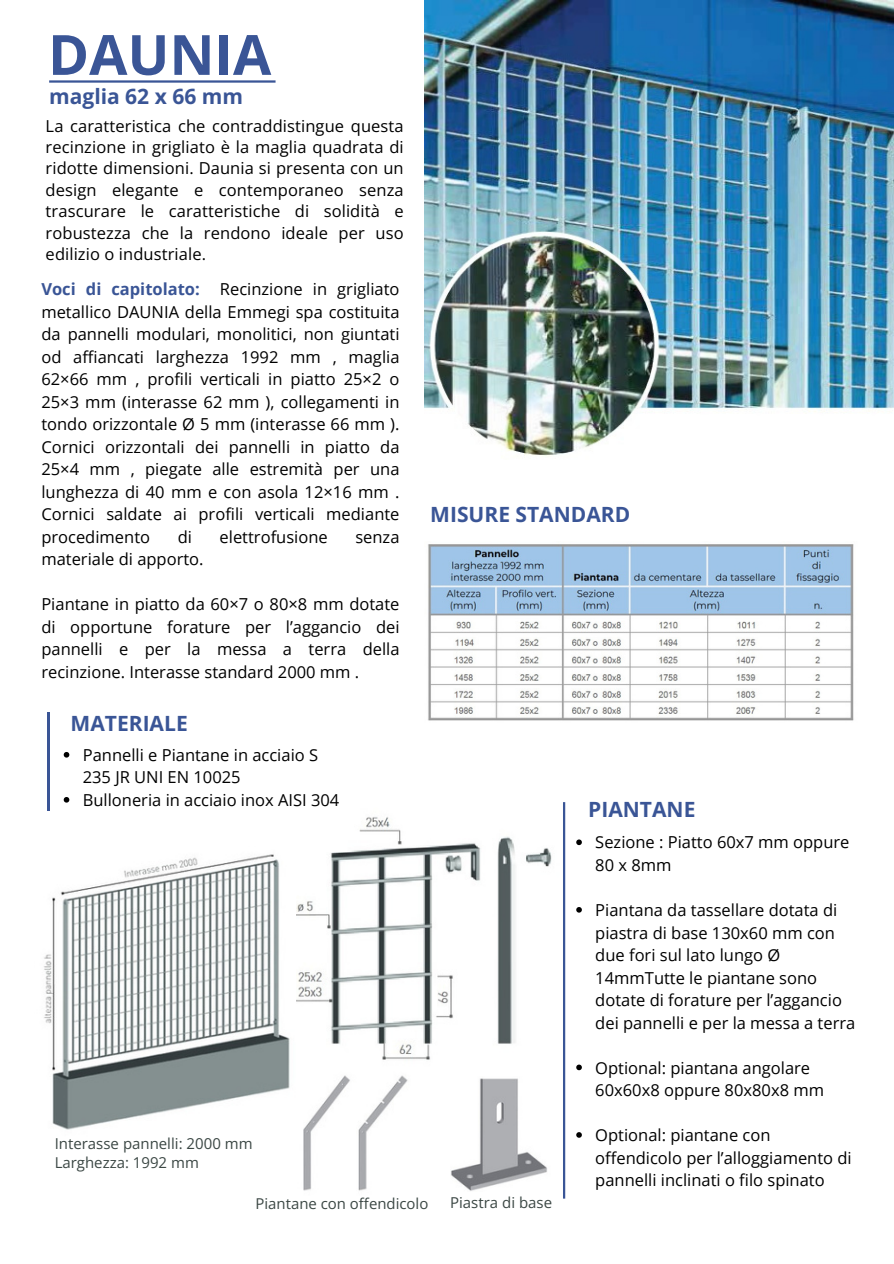
<style>
.page{position:relative;width:894px;height:1264px;background:#fff}
.page>*{position:absolute;margin:0;border:0;box-sizing:border-box;transform-origin:0 0}
.t1{font:700 55.5px "Open Sans";color:#3a5596}
.t2{font:700 21px "Open Sans";color:#3a5596}
.t3{font:16.5px/22.5px "Open Sans";color:#000}
.t4{font:15px/19.2px "Open Sans";color:#3b4744}
.s1{font-weight:700;color:#3a5596}
</style>
<div class="page">
<hr style="left:47px;top:712px;width:2px;height:99px;background:#3a5596">
<hr style="left:49px;top:80px;width:226px;height:3px;background:#3a5596">
<img style="left:296px;top:817px;width:256px;height:243px">
<hr style="left:563px;top:802px;width:2px;height:396px;background:#3a5596">
<img style="left:303px;top:1075px;width:105px;height:116px">
<img style="left:44px;top:854px;width:246px;height:276px">
<img style="left:451px;top:1078px;width:96px;height:113px">
<img style="left:425px;top:0;width:468px;height:456px">
<img style="left:428px;top:544px;width:426px;height:177px">
<svg style="left:576px;top:839px;width:5px;height:6px"></svg>
<svg style="left:576px;top:907px;width:5px;height:5px"></svg>
<svg style="left:576px;top:1064px;width:5px;height:6px"></svg>
<svg style="left:576px;top:1132px;width:5px;height:5px"></svg>
<svg style="left:64px;top:752px;width:5px;height:5px"></svg>
<svg style="left:64px;top:797px;width:5px;height:5px"></svg>
<p class="t1" style="left:48px;top:16px;width:225px">DAUNIA</p>
<p class="t2" style="left:49px;top:81px;width:195px">maglia 62 x 66 mm</p>
<p class="t3" style="left:46px;top:115px;width:359px;line-height:21.3px;text-align:justify">La caratteristica che contraddistingue questa recinzione in grigliato è la maglia quadrata di ridotte dimensioni. Daunia si presenta con un design elegante e contemporaneo senza trascurare le caratteristiche di solidità e robustezza che la rendono ideale per uso edilizio o industriale.</p>
<p class="t3" style="left:41px;top:277px;width:359px;text-align:justify"><span class="s1">Voci di capitolato:</span> Recinzione in grigliato metallico DAUNIA della Emmegi spa costituita da pannelli modulari, monolitici, non giuntati od affiancati larghezza 1992 mm , maglia 62×66 mm , profili verticali in piatto 25×2 o 25×3 mm (interasse 62 mm ), collegamenti in tondo orizzontale Ø 5 mm (interasse 66 mm ).<br>Cornici orizzontali dei pannelli in piatto da 25×4 mm , piegate alle estremità per una lunghezza di 40 mm e con asola 12×16 mm .<br>Cornici saldate ai profili verticali mediante procedimento</p>
<p class="t3" style="left:178px;top:525px;width:16px">di</p>
<p class="t3" style="left:219px;top:525px;width:110px">elettrofusione</p>
<p class="t3" style="left:355px;top:525px;width:46px">senza</p>
<p class="t3" style="left:41px;top:547px;width:164px">materiale di apporto.</p>
<p class="t3" style="left:41px;top:592px;width:359px;text-align:justify">Piantane in piatto da 60×7 o 80×8 mm dotate di opportune forature per l’aggancio dei pannelli e per la messa a terra della recinzione. Interasse standard 2000 mm .</p>
<h2 class="t2" style="left:71px;top:709px;width:119px">MATERIALE</h2>
<p class="t3" style="left:83px;top:743px;width:237px">Pannelli e Piantane in acciaio S<br>235 JR UNI EN 10025</p>
<p class="t3" style="left:83px;top:788px;width:258px">Bulloneria in acciaio inox AISI 304</p>
<p class="t4" style="left:55px;top:1133px;width:199px">Interasse pannelli: 2000 mm<br>Larghezza: 1992 mm</p>
<p class="t2" style="left:430px;top:500px;width:201px">MISURE STANDARD</p>
<p class="t2" style="left:588px;top:794px;width:109px">PIANTANE</p>
<p class="t3" style="left:595px;top:830px;width:256px">Sezione : Piatto 60x7 mm oppure<br>80 x 8mm</p>
<h2 class="t3" style="left:595px;top:898px;width:261px">Piantana da tassellare dotata di piastra di base 130x60 mm con due fori sul lato lungo Ø<br>14mmTutte le piantane sono dotate di forature per l’aggancio dei pannelli e per la messa a terra</h2>
<p class="t3" style="left:595px;top:1055px;width:230px">Optional: piantana angolare<br>60x60x8 oppure 80x80x8 mm</p>
<p class="t3" style="left:595px;top:1123px;width:258px">Optional: piantane con offendicolo per l’alloggiamento di pannelli inclinati o filo spinato</p>
<p class="t4" style="left:255px;top:1193px;width:174px">Piantane con offendicolo</p>
<p class="t4" style="left:450px;top:1192px;width:103px">Piastra di base</p>
</div>
